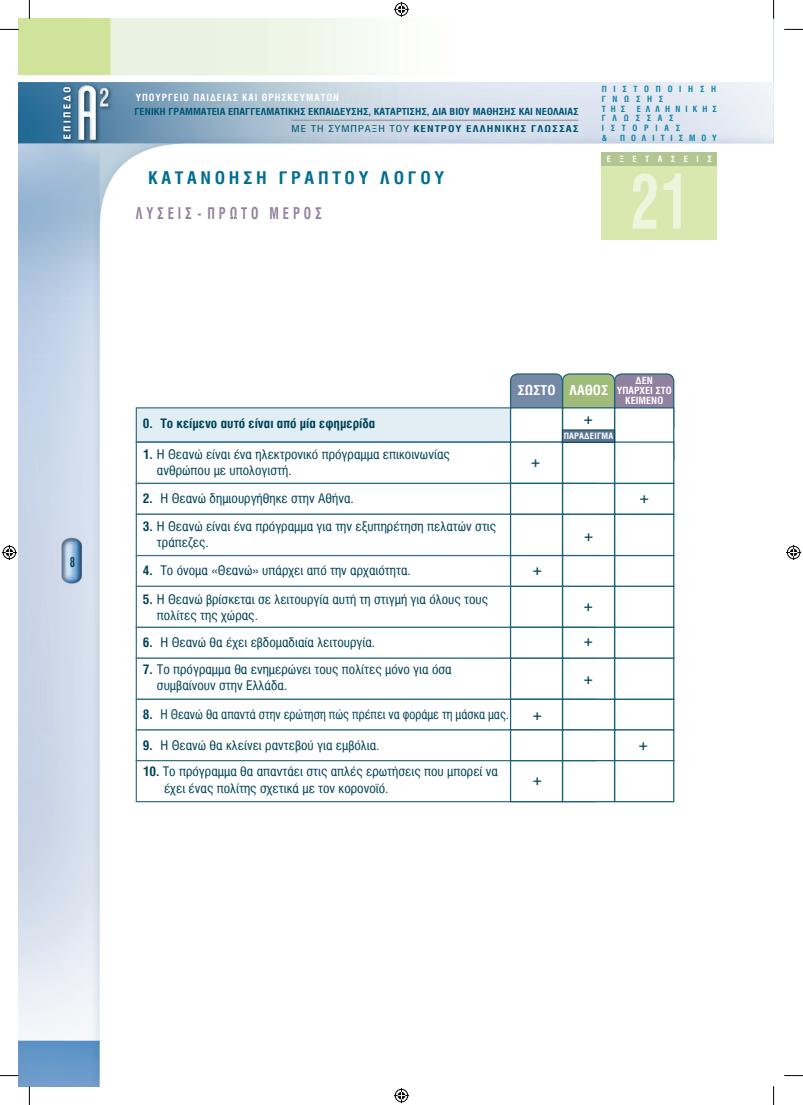
<style>
.page{position:relative;width:803px;height:1105px;background:#fff}
.page>*{position:absolute;margin:0;border:0;box-sizing:border-box;transform-origin:0 0}
.t1{font:700 75px "Mg Helvetica Cond";color:#eef5dd;scale:.8 1}
.t2{font:700 17.5px "Mg Helvetica Cond";letter-spacing:.2em;color:#006d92;scale:1.05 1}
.t3{font:700 16.25px "Mg Helvetica Cond";letter-spacing:.3em;color:#92809f;scale:.8 1}
.t4{font:700 13.75px "Mg Helvetica Cond";color:#fff;scale:1.05 1}
.t5{font:700 13.75px "Mg Helvetica Cond";color:#004358;scale:.8 1}
.t6{font:13.12px/16.2px "Mg Helvetica Cond";color:#004358;scale:1.05 1}
.t7{font:13.12px "Mg Helvetica Cond";color:#004358}
.t8{font:700 13.12px "Mg Helvetica Cond";color:#004358;scale:1.05 1}
.t9{font:700 10px "Mg Helvetica Cond";letter-spacing:.1em;color:#fff}
.t10{font:700 10px/10px "Mg Helvetica Cond";color:#fff;text-align:center;scale:1.05 1}
.t11{font:700 9.75px "Mg Helvetica Cond";color:#005674;scale:1.11 1}
.t12{font:700 9.5px "Mg Helvetica Cond";letter-spacing:.085em;color:#005472;scale:1.2 1}
.t13{font:700 8.75px "Mg Helvetica Cond";letter-spacing:.02em;color:#fff;scale:1.05 1}
.t14{font:700 8.75px "Mg Helvetica Cond";letter-spacing:.97em;color:#fff}
.t15{font:700 8.62px/9.6px "Mg Helvetica Cond";letter-spacing:.78em;color:#0f83a6}
.t16{font:700 8.62px "Mg Helvetica Cond";letter-spacing:.69em;color:#0f83a6}
.s1{font-weight:400}
.s2{font-weight:700}
</style>
<div class="page">
<img style="left:19px;top:19px;width:754px;height:1066px">
<div style="left:602px;top:152px;width:115px;height:17px;background:#b1c691"></div>
<div style="left:602px;top:166px;width:115px;height:73px;background:#d9e8ae"></div>
<hr style="left:291px;top:120px;width:287px;height:1px;background:#8a8c8f">
<div style="left:136px;top:407px;width:389px;height:35px;background:#e1eef4;border:1px solid #377288"></div>
<div style="left:510px;top:374px;width:52px;height:59px;background:#7389a5;border-radius:7px"></div>
<div style="left:510px;top:373px;width:53px;height:61px;border:1px solid #1c627a;border-radius:7px"></div>
<div style="left:563px;top:374px;width:51px;height:59px;background:#a1bb7a;border-radius:7px"></div>
<div style="left:562px;top:373px;width:53px;height:61px;border:1px solid #1c627a;border-radius:7px"></div>
<div style="left:615px;top:374px;width:59px;height:59px;background:#92809f;border-radius:7px"></div>
<div style="left:614px;top:373px;width:60px;height:61px;border:1px solid #1c627a;border-radius:7px"></div>
<div style="left:136px;top:441px;width:460px;height:43px;border:1px solid #377288"></div>
<div style="left:136px;top:513px;width:460px;height:43px;border:1px solid #377288"></div>
<div style="left:136px;top:585px;width:460px;height:42px;border:1px solid #377288"></div>
<div style="left:136px;top:657px;width:460px;height:42px;border:1px solid #377288"></div>
<div style="left:136px;top:759px;width:460px;height:43px;border:1px solid #377288"></div>
<div style="left:136px;top:482px;width:460px;height:32px;background:#fff;border:1px solid #377288"></div>
<div style="left:136px;top:554px;width:460px;height:32px;background:#fff;border:1px solid #377288"></div>
<div style="left:136px;top:626px;width:460px;height:32px;background:#fff;border:1px solid #377288"></div>
<div style="left:136px;top:698px;width:460px;height:32px;background:#fff;border:1px solid #377288"></div>
<div style="left:136px;top:729px;width:460px;height:32px;background:#fff;border:1px solid #377288"></div>
<svg style="left:509px;top:406px;width:166px;height:396px"></svg>
<svg style="left:0;top:29px;width:19px;height:1px"></svg>
<svg style="left:784px;top:29px;width:19px;height:1px"></svg>
<svg style="left:29px;top:0;width:1px;height:19px"></svg>
<svg style="left:29px;top:1085px;width:1px;height:19px"></svg>
<svg style="left:773px;top:0;width:1px;height:19px"></svg>
<svg style="left:773px;top:1086px;width:1px;height:18px"></svg>
<svg style="left:394px;top:2px;width:15px;height:15px"></svg>
<svg style="left:394px;top:1088px;width:15px;height:14px"></svg>
<svg style="left:2px;top:545px;width:15px;height:15px"></svg>
<svg style="left:786px;top:545px;width:15px;height:15px"></svg>
<p class="t5" style="left:70px;top:554px;width:8px">8</p>
<p class="t9" style="left:136px;top:91px;width:205px">YΠΟΥΡΓΕΙΟ ΠΑΙΔΕΙΑΣ ΚΑΙ ΘΡΗΣΚΕΥΜΑΤΩΝ</p>
<p class="t11" style="left:134px;top:106px;width:402px">ΓΕΝΙΚΗ ΓΡΑΜΜΑΤΕΙΑ ΕΠΑΓΓΕΛΜΑΤΙΚΗΣ ΕΚΠΑΙΔΕΥΣΗΣ, ΚΑΤΑΡΤΙΣΗΣ, ΔΙΑ ΒΙΟΥ ΜΑΘΗΣΗΣ ΚΑΙ ΝΕΟΛΑΙΑΣ</p>
<p class="t12" style="left:291px;top:123px;width:241px"><span class="s1">ΜΕ ΤΗ ΣΥΜΠΡΑΞΗ ΤΟΥ</span> ΚΕΝΤΡΟΥ ΕΛΛΗΝΙΚΗΣ ΓΛΩΣΣΑΣ</p>
<h2 class="t2" style="left:148px;top:168px;width:284px">ΚΑΤΑΝΟΗΣΗ ΓΡΑΠΤΟΥ ΛΟΓΟΥ</h2>
<p class="t3" style="left:136px;top:203px;width:234px">ΛΥΣΕΙΣ - ΠΡΩΤΟ ΜΕΡΟΣ</p>
<p class="t15" style="left:602px;top:85px;width:116px">ΠΙΣΤΟΠΟΙΗΣΗ<br>ΓΝΩΣΗΣ<br>ΤΗΣ</p>
<p class="t15" style="left:602px;top:104px;width:117px;text-indent:35px">ΕΛΛΗΝΙΚΗΣ<br>ΓΛΩΣΣΑΣ<br>ΙΣΤΟΡΙΑΣ<br>&amp;</p>
<p class="t16" style="left:620px;top:133px;width:98px">ΠΟΛΙΤΙΣΜΟΥ</p>
<p class="t14" style="left:607px;top:154px;width:106px">ΕΞΕΤΑΣΕΙΣ</p>
<h1 class="t1" style="left:630px;top:159px;width:74px">21</h1>
<p class="t8" style="left:143px;top:416px;width:223px">0. Το κείμενο αυτό είναι από μία εφημερίδα</p>
<p class="t6" style="left:157px;top:446px;width:280px;text-indent:-14px"><span class="s2">1.</span> Η Θεανώ είναι ένα ηλεκτρονικό πρόγραμμα επικοινωνίας ανθρώπου με υπολογιστή.</p>
<p class="t6" style="left:143px;top:490px;width:203px"><span class="s2">2.</span> Η Θεανώ δημιουργήθηκε στην Αθήνα.</p>
<p class="t6" style="left:157px;top:518px;width:325px;text-indent:-14px"><span class="s2">3.</span> Η Θεανώ είναι ένα πρόγραμμα για την εξυπηρέτηση πελατών στις τράπεζες.</p>
<p class="t6" style="left:143px;top:562px;width:257px"><span class="s2">4.</span> Το όνομα «Θεανώ» υπάρχει από την αρχαιότητα.</p>
<p class="t6" style="left:157px;top:591px;width:317px;text-indent:-14px"><span class="s2">5.</span> Η Θεανώ βρίσκεται σε λειτουργία αυτή τη στιγμή για όλους τους πολίτες της χώρας.</p>
<p class="t6" style="left:143px;top:634px;width:223px"><span class="s2">6.</span> Η Θεανώ θα έχει εβδομαδιαία λειτουργία.</p>
<p class="t6" style="left:157px;top:661px;width:282px;text-indent:-14px"><span class="s2">7.</span> Το πρόγραμμα θα ενημερώνει τους πολίτες μόνο για όσα συμβαίνουν στην Ελλάδα.</p>
<p class="t7" style="left:143px;top:706px;width:368px"><span class="s2">8.</span> Η Θεανώ θα απαντά στην ερώτηση πώς πρέπει να φοράμε τη μάσκα μας.</p>
<p class="t6" style="left:143px;top:736px;width:227px"><span class="s2">9.</span> Η Θεανώ θα κλείνει ραντεβού για εμβόλια.</p>
<p class="t6" style="left:164px;top:763px;width:320px;text-indent:-21px"><span class="s2">10.</span> Το πρόγραμμα θα απαντάει στις απλές ερωτήσεις που μπορεί να έχει ένας πολίτης σχετικά με τον κορονοϊό.</p>
<p class="t4" style="left:517px;top:382px;width:88px">ΣΩΣΤΟ ΛΑΘΟΣ</p>
<p class="t10" style="left:617px;top:375px;width:54px">ΔΕΝ<br>ΥΠΑΡΧΕΙ ΣΤΟ<br>ΚΕΙΜΕΝΟ</p>
<p class="t8" style="left:583px;top:412px;width:12px">+</p>
<p class="t8" style="left:530px;top:455px;width:12px">+</p>
<p class="t13" style="left:564px;top:431px;width:49px">ΠΑΡΑΔΕΙΓΜΑ</p>
<p class="t8" style="left:532px;top:563px;width:12px">+</p>
<p class="t8" style="left:532px;top:707px;width:12px">+</p>
<p class="t8" style="left:532px;top:773px;width:12px">+</p>
<p class="t8" style="left:583px;top:528px;width:12px">+</p>
<p class="t8" style="left:583px;top:598px;width:12px">+</p>
<p class="t8" style="left:583px;top:633px;width:12px">+</p>
<p class="t8" style="left:583px;top:671px;width:12px">+</p>
<p class="t8" style="left:639px;top:490px;width:12px">+</p>
<p class="t8" style="left:638px;top:737px;width:12px">+</p>
</div>
